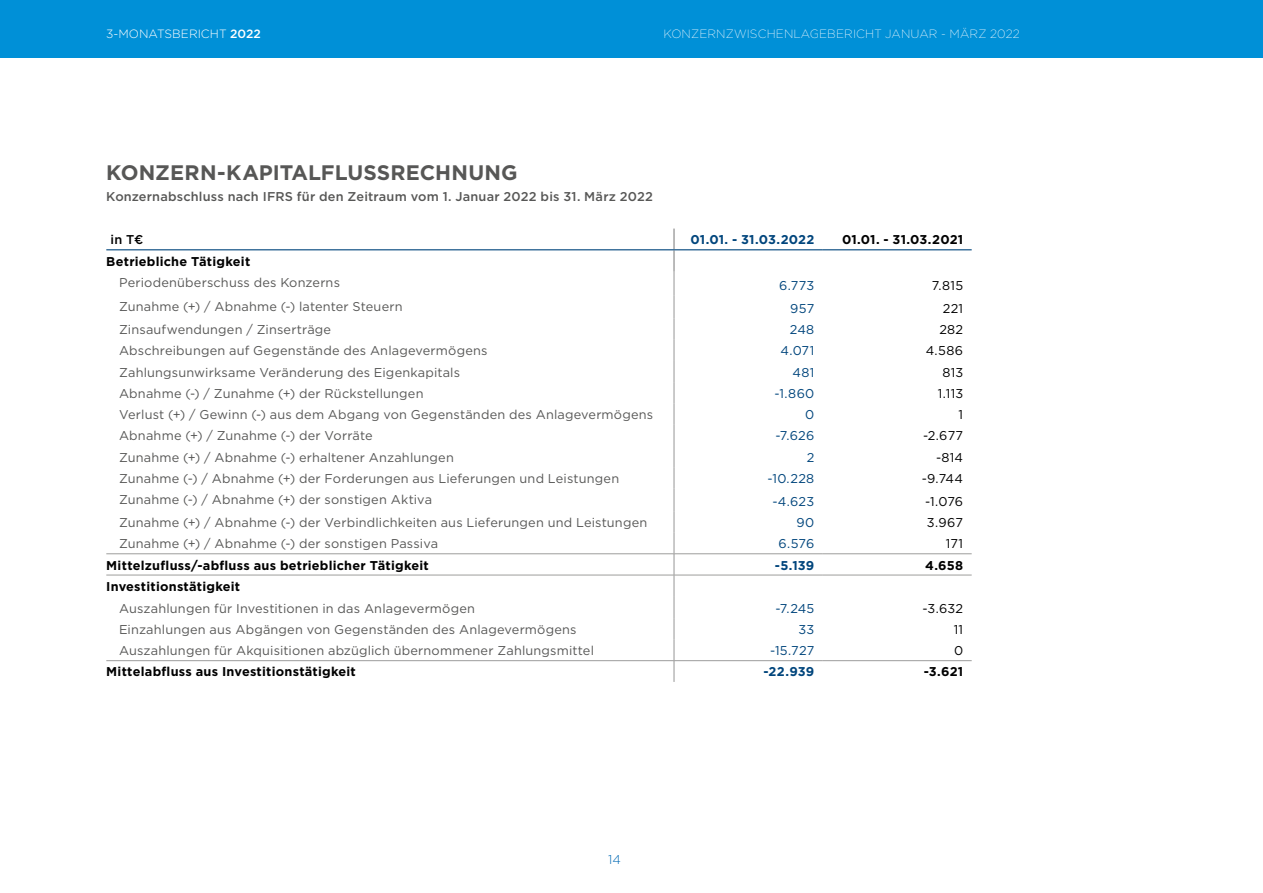
<style>
.page{position:relative;width:1263px;height:893px;background:#fff}
.page>*{position:absolute;margin:0;border:0;box-sizing:border-box;transform-origin:0 0}
.t1{font:700 21px "Gotham";color:#575756}
.t2{font:12.75px "Gotham";letter-spacing:.015em;color:#575756}
.t3{font:700 12.75px "Gotham";letter-spacing:.015em;color:#000}
.t4{font:12.75px "Gotham";letter-spacing:.015em;color:#00457c}
.t5{font:500 12.75px "Gotham";letter-spacing:.015em;color:#575756}
.t6{font:12.75px "Gotham";letter-spacing:.02em;color:#000}
.t7{font:700 12.75px "Gotham";letter-spacing:.01em;color:#00457c}
.t8{font:500 12.75px "Gotham";color:#000}
.t9{font:300 12.75px "Gotham";color:#0069b4}
.t10{font:200 12px "Gotham";letter-spacing:.01em;color:#fff}
.t11{font:300 12px "Gotham";color:#fff}
.s1{font-weight:500}
</style>
<div class="page">
<svg style="left:674px;top:229px;width:1px;height:453px"></svg>
<hr style="left:106px;top:249px;width:568px;height:1px;background:#00457c">
<hr style="left:674px;top:249px;width:149px;height:1px;background:#00457c">
<hr style="left:823px;top:249px;width:149px;height:1px;background:#00457c">
<hr style="left:106px;top:575px;width:568px;height:1px;background:#9d9d9c">
<hr style="left:674px;top:575px;width:149px;height:1px;background:#9d9d9c">
<hr style="left:823px;top:575px;width:149px;height:1px;background:#9d9d9c">
<hr style="left:106px;top:553px;width:568px;height:1px;background:#9d9d9c">
<hr style="left:674px;top:553px;width:149px;height:1px;background:#9d9d9c">
<hr style="left:823px;top:553px;width:149px;height:1px;background:#9d9d9c">
<hr style="left:106px;top:660px;width:568px;height:1px;background:#9d9d9c">
<hr style="left:674px;top:660px;width:149px;height:1px;background:#9d9d9c">
<hr style="left:823px;top:660px;width:149px;height:1px;background:#9d9d9c">
<div style="left:0;top:0;width:1263px;height:57px;background:#0090d7"></div>
<p class="t11" style="left:106px;top:26px;width:156px">3-MONATSBERICHT <span class="s1">2022</span></p>
<p class="t10" style="left:663px;top:26px;width:358px">KONZERNZWISCHENLAGEBERICHT JANUAR - MÄRZ 2022</p>
<h1 class="t1" style="left:106px;top:159px;width:413px">KONZERN-KAPITALFLUSSRECHNUNG</h1>
<p class="t5" style="left:106px;top:188px;width:548px">Konzernabschluss nach IFRS für den Zeitraum vom 1. Januar 2022 bis 31. März 2022</p>
<p class="t8" style="left:111px;top:231px;width:34px">in T€</p>
<p class="t7" style="left:691px;top:231px;width:125px">01.01. - 31.03.2022</p>
<p class="t3" style="left:842px;top:231px;width:123px">01.01. - 31.03.2021</p>
<p class="t3" style="left:106px;top:253px;width:145px">Betriebliche Tätigkeit</p>
<p class="t2" style="left:119px;top:275px;width:222px">Periodenüberschuss des Konzerns</p>
<p class="t4" style="left:779px;top:277px;width:37px">6.773</p>
<p class="t6" style="left:932px;top:277px;width:33px">7.815</p>
<p class="t2" style="left:119px;top:299px;width:285px">Zunahme (+) / Abnahme (-) latenter Steuern</p>
<p class="t4" style="left:790px;top:300px;width:26px">957</p>
<p class="t6" style="left:943px;top:300px;width:22px">221</p>
<p class="t2" style="left:119px;top:321px;width:214px">Zinsaufwendungen / Zinserträge</p>
<p class="t4" style="left:790px;top:321px;width:26px">248</p>
<p class="t6" style="left:939px;top:321px;width:25px">282</p>
<p class="t2" style="left:119px;top:343px;width:370px">Abschreibungen auf Gegenstände des Anlagevermögens</p>
<p class="t4" style="left:780px;top:343px;width:35px">4.071</p>
<p class="t6" style="left:926px;top:343px;width:39px">4.586</p>
<p class="t2" style="left:119px;top:364px;width:343px">Zahlungsunwirksame Veränderung des Eigenkapitals</p>
<p class="t4" style="left:792px;top:364px;width:23px">481</p>
<p class="t6" style="left:942px;top:364px;width:22px">813</p>
<p class="t2" style="left:119px;top:385px;width:306px">Abnahme (-) / Zunahme (+) der Rückstellungen</p>
<p class="t4" style="left:774px;top:385px;width:41px">-1.860</p>
<p class="t6" style="left:938px;top:385px;width:27px">1.113</p>
<p class="t2" style="left:119px;top:406px;width:536px">Verlust (+) / Gewinn (-) aus dem Abgang von Gegenständen des Anlagevermögens</p>
<p class="t4" style="left:805px;top:406px;width:11px">0</p>
<p class="t6" style="left:958px;top:406px;width:6px">1</p>
<p class="t2" style="left:119px;top:428px;width:255px">Abnahme (+) / Zunahme (-) der Vorräte</p>
<p class="t4" style="left:775px;top:428px;width:40px">-7.626</p>
<p class="t6" style="left:923px;top:428px;width:42px">-2.677</p>
<p class="t2" style="left:119px;top:449px;width:336px">Zunahme (+) / Abnahme (-) erhaltener Anzahlungen</p>
<p class="t4" style="left:807px;top:449px;width:9px">2</p>
<p class="t6" style="left:936px;top:449px;width:29px">-814</p>
<p class="t2" style="left:119px;top:470px;width:502px">Zunahme (-) / Abnahme (+) der Forderungen aus Lieferungen und Leistungen</p>
<p class="t4" style="left:767px;top:470px;width:48px">-10.228</p>
<p class="t6" style="left:922px;top:470px;width:43px">-9.744</p>
<p class="t2" style="left:119px;top:491px;width:315px">Zunahme (-) / Abnahme (+) der sonstigen Aktiva</p>
<p class="t4" style="left:772px;top:493px;width:43px">-4.623</p>
<p class="t6" style="left:925px;top:493px;width:39px">-1.076</p>
<p class="t2" style="left:119px;top:514px;width:530px">Zunahme (+) / Abnahme (-) der Verbindlichkeiten aus Lieferungen und Leistungen</p>
<p class="t4" style="left:796px;top:514px;width:19px">90</p>
<p class="t6" style="left:927px;top:514px;width:38px">3.967</p>
<p class="t2" style="left:119px;top:536px;width:321px">Zunahme (+) / Abnahme (-) der sonstigen Passiva</p>
<p class="t4" style="left:778px;top:536px;width:37px">6.576</p>
<p class="t6" style="left:946px;top:536px;width:19px">171</p>
<p class="t3" style="left:106px;top:556px;width:324px">Mittelzufluss/-abfluss aus betrieblicher Tätigkeit</p>
<p class="t7" style="left:775px;top:556px;width:41px">-5.139</p>
<p class="t3" style="left:925px;top:556px;width:40px">4.658</p>
<p class="t3" style="left:106px;top:578px;width:135px">Investitionstätigkeit</p>
<p class="t2" style="left:119px;top:600px;width:357px">Auszahlungen für Investitionen in das Anlagevermögen</p>
<p class="t4" style="left:775px;top:600px;width:40px">-7.245</p>
<p class="t6" style="left:922px;top:600px;width:42px">-3.632</p>
<p class="t2" style="left:119px;top:621px;width:459px">Einzahlungen aus Abgängen von Gegenständen des Anlagevermögens</p>
<p class="t4" style="left:798px;top:621px;width:17px">33</p>
<p class="t6" style="left:954px;top:621px;width:11px">11</p>
<p class="t2" style="left:119px;top:642px;width:476px">Auszahlungen für Akquisitionen abzüglich übernommener Zahlungsmittel</p>
<p class="t4" style="left:770px;top:642px;width:46px">-15.727</p>
<p class="t6" style="left:954px;top:642px;width:11px">0</p>
<p class="t3" style="left:106px;top:663px;width:251px">Mittelabfluss aus Investitionstätigkeit</p>
<p class="t7" style="left:763px;top:663px;width:52px">-22.939</p>
<p class="t3" style="left:924px;top:663px;width:41px">-3.621</p>
<p class="t9" style="left:608px;top:852px;width:14px">14</p>
</div>
